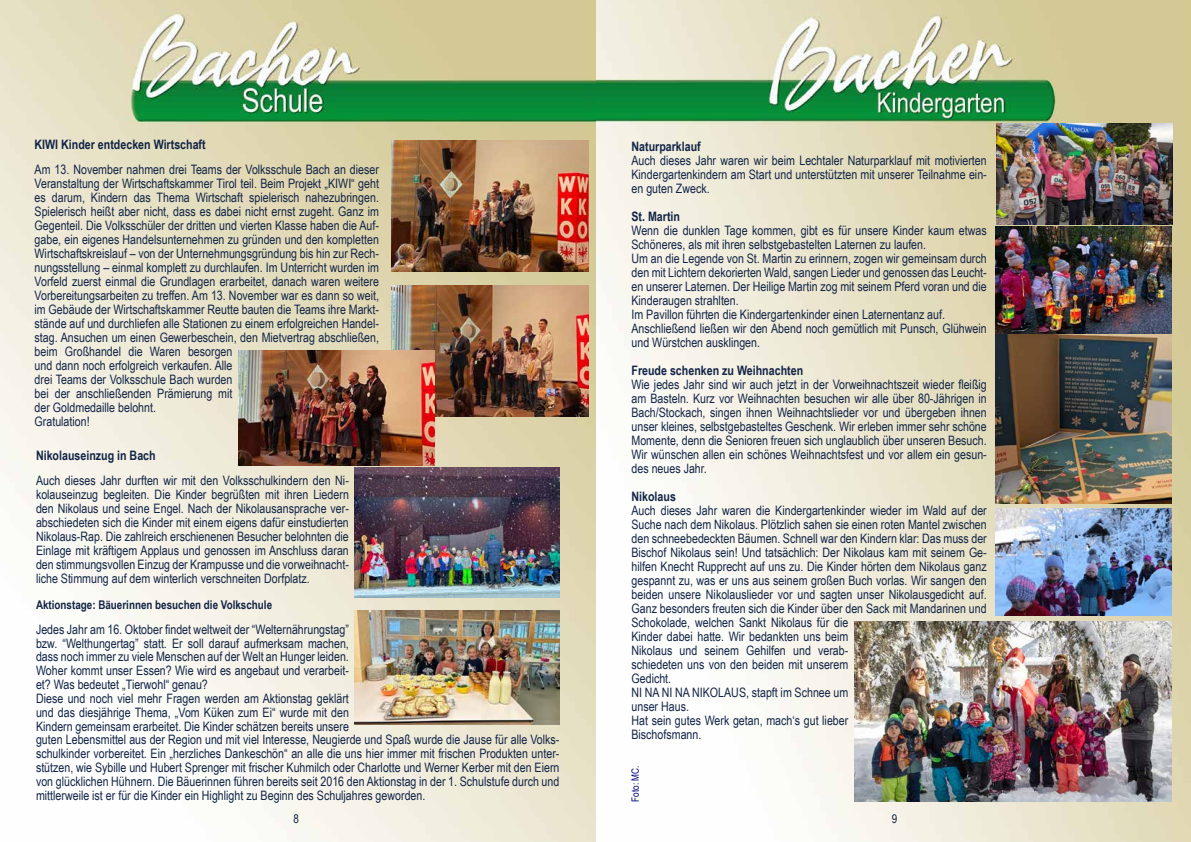
<style>
.page{position:relative;width:1191px;height:842px;background:#fff}
.page>*{position:absolute;margin:0;border:0;box-sizing:border-box;transform-origin:0 0}
.t1{font:13px/14px "Arial Narrow";color:#122446}
.t2{font:700 13px "Arial Narrow";color:#122446}
.t3{font:700 12px "Arial Narrow";color:#122446}
.t4{font:12px "Arial Narrow";color:#122446}
.t5{font:10px "Arial Narrow";color:#000080}
</style>
<div class="page">
<img style="left:0;top:0;width:1191px;height:842px">
<img style="left:995px;top:227px;width:177px;height:276px">
<img style="left:995px;top:508px;width:177px;height:108px">
<img style="left:392px;top:285px;width:196px;height:131px">
<img style="left:238px;top:351px;width:196px;height:114px">
<img style="left:392px;top:141px;width:196px;height:130px">
<img style="left:354px;top:610px;width:205px;height:114px">
<img style="left:354px;top:467px;width:205px;height:131px">
<img style="left:996px;top:123px;width:176px;height:102px">
<img style="left:855px;top:621px;width:317px;height:180px">
<p class="t2" style="left:35px;top:135px;width:173px">KIWI Kinder entdecken Wirtschaft</p>
<p class="t1" style="left:35px;top:162px;width:346px">Am 13. November nahmen drei Teams der Volksschule Bach an dieser Veranstaltung der Wirtschaftskammer Tirol teil. Beim Projekt „KIWI“ geht es darum, Kindern das Thema Wirtschaft spielerisch nahezubringen.<br>Spielerisch heißt aber nicht, dass es dabei nicht ernst zugeht. Ganz im Gegenteil. Die Volksschüler der dritten und vierten Klasse haben die Auf&shy;gabe, ein eigenes Handelsunternehmen zu gründen und den kompletten Wirtschaftskreislauf – von der Unternehmungsgründung bis hin zur Rech&shy;nungsstellung – einmal komplett zu durchlaufen. Im Unterricht wurden im Vorfeld zuerst einmal die Grundlagen erarbeitet, danach waren weitere Vorbereitungsarbeiten zu treffen. Am 13. November war es dann so weit, im Gebäude der Wirtschaftskammer Reutte bauten die Teams ihre Markt&shy;stände auf und durchliefen alle Stationen zu einem erfolgreichen Handel&shy;stag. Ansuchen um einen Gewerbeschein, den Mietvertrag abschließen, beim Großhandel die Waren besorgen<br>und dann noch erfolgreich verkaufen. Alle<br>drei Teams der Volksschule Bach wurden<br>bei der anschließenden Prämierung mit<br>der Goldmedaille belohnt.<br>Gratulation!</p>
<p class="t2" style="left:36px;top:445px;width:121px">Nikolauseinzug in Bach</p>
<p class="t1" style="left:36px;top:473px;width:314px;text-align:justify">Auch dieses Jahr durften wir mit den Volksschulkindern den Ni&shy;kolauseinzug begleiten. Die Kinder begrüßten mit ihren Liedern den Nikolaus und seine Engel. Nach der Nikolausansprache ver&shy;abschiedeten sich die Kinder mit einem eigens dafür einstudierten Nikolaus-Rap. Die zahlreich erschienenen Besucher belohnten die Einlage mit kräftigem Applaus und genossen im Anschluss daran den stimmungsvollen Einzug der Krampusse und die vorweihnacht&shy;liche Stimmung auf dem winterlich verschneiten Dorfplatz.</p>
<p class="t3" style="left:36px;top:596px;width:238px">Aktionstage: Bäuerinnen besuchen die Volkschule</p>
<p class="t1" style="left:36px;top:622px;width:525px">Jedes Jahr am 16. Oktober findet weltweit der “Welternährungstag”<br>bzw. “Welthungertag” statt. Er soll darauf aufmerksam machen,<br>dass noch immer zu viele Menschen auf der Welt an Hunger leiden.<br>Woher kommt unser Essen? Wie wird es angebaut und verarbeit-<br>et? Was bedeutet „Tierwohl“ genau?<br>Diese und noch viel mehr Fragen werden am Aktionstag geklärt<br>und das diesjährige Thema, „Vom Küken zum Ei“ wurde mit den<br>Kindern gemeinsam erarbeitet. Die Kinder schätzen bereits unsere<br>guten Lebensmittel aus der Region und mit viel Interesse, Neugierde und Spaß wurde die Jause für alle Volks&shy;schulkinder vorbereitet. Ein „herzliches Dankeschön“ an alle die uns hier immer mit frischen Produkten unter&shy;stützen, wie Sybille und Hubert Sprenger mit frischer Kuhmilch oder Charlotte und Werner Kerber mit den Eiern von glücklichen Hühnern. Die Bäuerinnen führen bereits seit 2016 den Aktionstag in der 1. Schulstufe durch und mittlerweile ist er für die Kinder ein Highlight zu Beginn des Schuljahres geworden.</p>
<p class="t2" style="left:631px;top:137px;width:71px">Naturparklauf</p>
<p class="t1" style="left:631px;top:153px;width:357px;text-align:justify">Auch dieses Jahr waren wir beim Lechtaler Naturparklauf mit motivierten Kindergartenkindern am Start und unterstützten mit unserer Teilnahme ein&shy;en guten Zweck.</p>
<p class="t2" style="left:631px;top:207px;width:50px">St. Martin</p>
<p class="t1" style="left:631px;top:223px;width:357px">Wenn die dunklen Tage kommen, gibt es für unsere Kinder kaum etwas Schöneres, als mit ihren selbstgebastelten Laternen zu laufen.<br>Um an die Legende von St. Martin zu erinnern, zogen wir gemeinsam durch den mit Lichtern dekorierten Wald, sangen Lieder und genossen das Leucht&shy;en unserer Laternen. Der Heilige Martin zog mit seinem Pferd voran und die Kinderaugen strahlten.<br>Im Pavillon führten die Kindergartenkinder einen Laternentanz auf.<br>Anschließend ließen wir den Abend noch gemütlich mit Punsch, Glühwein und Würstchen ausklingen.</p>
<p class="t2" style="left:631px;top:361px;width:173px">Freude schenken zu Weihnachten</p>
<p class="t1" style="left:631px;top:377px;width:357px;text-align:justify">Wie jedes Jahr sind wir auch jetzt in der Vorweihnachtszeit wieder fleißig am Basteln. Kurz vor Weihnachten besuchen wir alle über 80-Jährigen in Bach/Stockach, singen ihnen Weihnachtslieder vor und übergeben ihnen unser kleines, selbstgebasteltes Geschenk. Wir erleben immer sehr schöne Momente, denn die Senioren freuen sich unglaublich über unseren Besuch.<br>Wir wünschen allen ein schönes Weihnachtsfest und vor allem ein gesun&shy;des neues Jahr.</p>
<p class="t2" style="left:631px;top:487px;width:46px">Nikolaus</p>
<p class="t1" style="left:631px;top:503px;width:357px">Auch dieses Jahr waren die Kindergartenkinder wieder im Wald auf der Suche nach dem Nikolaus. Plötzlich sahen sie einen roten Mantel zwischen den schneebedeckten Bäumen. Schnell war den Kindern klar: Das muss der Bischof Nikolaus sein! Und tatsächlich: Der Nikolaus kam mit seinem Ge&shy;hilfen Knecht Rupprecht auf uns zu. Die Kinder hörten dem Nikolaus ganz gespannt zu, was er uns aus seinem großen Buch vorlas. Wir sangen den beiden unsere Nikolauslieder vor und sagten unser Nikolausgedicht auf.<br>Ganz besonders freuten sich die Kinder über den Sack mit Mandarinen und Schokolade, welchen Sankt Nikolaus für die<br>Kinder dabei hatte. Wir bedankten uns beim<br>Nikolaus und seinem Gehilfen und verab-<br>schiedeten uns von den beiden mit unserem<br>Gedicht.<br>NI NA NI NA NIKOLAUS, stapft im Schnee um<br>unser Haus.<br>Hat sein gutes Werk getan, mach‘s gut lieber<br>Bischofsmann.</p>
<p class="t5" style="left:628px;top:801px;width:37px;rotate:-90deg">Foto: MC.</p>
<p class="t4" style="left:293px;top:810px;width:7px">8</p>
<p class="t4" style="left:892px;top:810px;width:7px">9</p>
</div>
